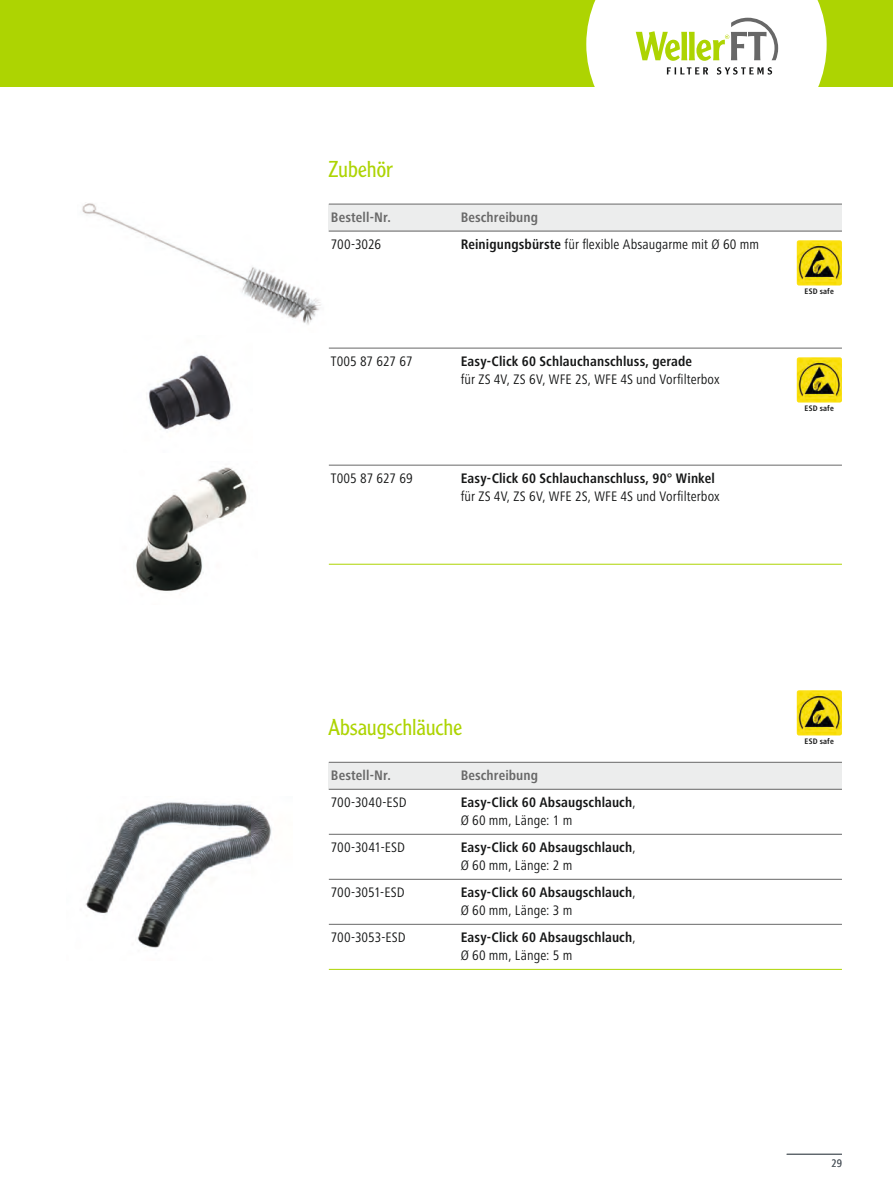
<style>
.page{position:relative;width:893px;height:1191px;background:#fff}
.page>*{position:absolute;margin:0;border:0;box-sizing:border-box;transform-origin:0 0}
.t1{font:300 22.5px "Clearface Gothic LT Std";letter-spacing:-.005em;color:#add402}
.t2{font:700 condensed 14.25px/18px "Frutiger Next LT";letter-spacing:.005em;color:#151616}
.t3{font:condensed 14.25px "Frutiger Next LT";letter-spacing:.005em;color:#151616}
.t4{font:700 condensed 14.25px "Frutiger Next LT";letter-spacing:.01em;color:#686868}
.t5{font:condensed 11.25px "Frutiger Next LT";color:#575e65}
.t6{font:700 condensed 8.25px "Frutiger Next LT";letter-spacing:.025em;color:#151616}
.s1{font-weight:700}
.s2{font-weight:400}
</style>
<div class="page">
<img style="left:148px;top:355px;width:84px;height:75px">
<img style="left:136px;top:467px;width:111px;height:125px">
<img style="left:85px;top:802px;width:187px;height:146px">
<img style="left:82px;top:203px;width:247px;height:122px">
<hr style="left:787px;top:1153px;width:55px;height:1px;background:#575e65">
<div style="left:0;top:0;width:893px;height:87px;background:#add402"></div>
<svg style="left:586px;top:0;width:241px;height:87px;background:#eff3e0"></svg>
<div style="left:329px;top:204px;width:513px;height:27px;background:#eceded"></div>
<div style="left:329px;top:762px;width:513px;height:27px;background:#eceded"></div>
<hr style="left:329px;top:762px;width:513px;height:1px;background:#686868">
<hr style="left:329px;top:789px;width:513px;height:1px;background:#686868">
<hr style="left:329px;top:834px;width:513px;height:1px;background:#686868">
<hr style="left:329px;top:879px;width:513px;height:1px;background:#686868">
<hr style="left:329px;top:924px;width:513px;height:1px;background:#686868">
<hr style="left:329px;top:969px;width:513px;height:1px;background:#add402">
<img style="left:797px;top:690px;width:45px;height:45px">
<hr style="left:329px;top:204px;width:513px;height:1px;background:#686868">
<hr style="left:329px;top:231px;width:513px;height:1px;background:#686868">
<hr style="left:329px;top:348px;width:513px;height:1px;background:#686868">
<hr style="left:329px;top:465px;width:513px;height:1px;background:#686868">
<hr style="left:329px;top:564px;width:513px;height:1px;background:#add402">
<img style="left:797px;top:240px;width:45px;height:45px">
<img style="left:797px;top:357px;width:45px;height:45px">
<h1 class="t1" style="left:329px;top:156px;width:65px">Zubehör</h1>
<p class="t4" style="left:331px;top:209px;width:62px">Bestell-Nr.</p>
<p class="t4" style="left:461px;top:209px;width:79px">Beschreibung</p>
<p class="t3" style="left:331px;top:236px;width:52px">700-3026</p>
<p class="t3" style="left:461px;top:236px;width:300px"><span class="s1">Reinigungsbürste</span> für flexible Absaugarme mit Ø 60 mm</p>
<p class="t3" style="left:331px;top:353px;width:83px">T005 87 627 67</p>
<p class="t2" style="left:461px;top:352px;width:233px">Easy-Click 60 Schlauchanschluss, gerade</p>
<p class="t3" style="left:461px;top:371px;width:260px">für ZS 4V, ZS 6V, WFE 2S, WFE 4S und Vorfilterbox</p>
<p class="t3" style="left:331px;top:470px;width:83px">T005 87 627 69</p>
<p class="t2" style="left:461px;top:469px;width:256px">Easy-Click 60 Schlauchanschluss, 90° Winkel</p>
<p class="t3" style="left:461px;top:488px;width:260px">für ZS 4V, ZS 6V, WFE 2S, WFE 4S und Vorfilterbox</p>
<p class="t6" style="left:805px;top:287px;width:31px">ESD safe</p>
<p class="t6" style="left:805px;top:404px;width:31px">ESD safe</p>
<h1 class="t1" style="left:329px;top:714px;width:135px">Absaugschläuche</h1>
<p class="t4" style="left:331px;top:767px;width:62px">Bestell-Nr.</p>
<p class="t4" style="left:461px;top:767px;width:79px">Beschreibung</p>
<p class="t3" style="left:331px;top:794px;width:77px">700-3040-ESD</p>
<p class="t2" style="left:461px;top:793px;width:176px">Easy-Click 60 Absaugschlauch<span class="s2">,<br>Ø 60 mm, Länge: 1 m</span></p>
<p class="t3" style="left:331px;top:839px;width:76px">700-3041-ESD</p>
<p class="t2" style="left:461px;top:838px;width:176px">Easy-Click 60 Absaugschlauch<span class="s2">,<br>Ø 60 mm, Länge: 2 m</span></p>
<p class="t3" style="left:331px;top:884px;width:75px">700-3051-ESD</p>
<p class="t2" style="left:461px;top:883px;width:176px">Easy-Click 60 Absaugschlauch<span class="s2">,<br>Ø 60 mm, Länge: 3 m</span></p>
<p class="t3" style="left:331px;top:929px;width:76px">700-3053-ESD</p>
<p class="t2" style="left:461px;top:928px;width:176px">Easy-Click 60 Absaugschlauch<span class="s2">,<br>Ø 60 mm, Länge: 5 m</span></p>
<p class="t6" style="left:805px;top:737px;width:31px">ESD safe</p>
<p class="t5" style="left:831px;top:1157px;width:12px">29</p>
</div>
